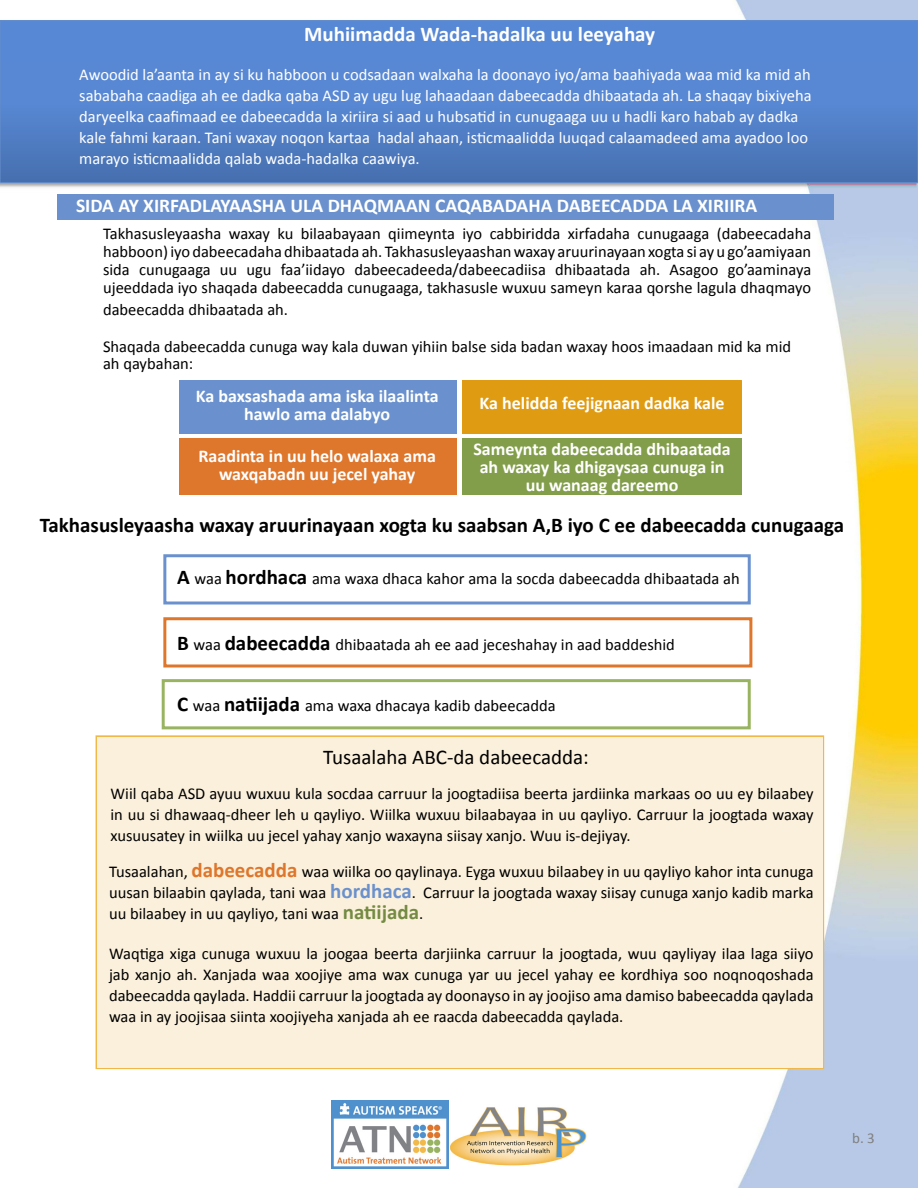
<style>
.page{position:relative;width:918px;height:1188px;background:#fff}
.page>*{position:absolute;margin:0;border:0;box-sizing:border-box;transform-origin:0 0}
.Paragraph_Style18{font:700 21px "Calibri";color:#000}
.Paragraph_Style29{font:700 21px "Calibri";color:#fff}
.t1{font:21px "Calibri";color:#000}
.Paragraph_Style31{font:700 19.5px "Calibri";color:#fff}
.Paragraph_Style36{font:700 18px/18px "Calibri";color:#fff;text-align:center}
.Paragraph_Style34{font:700 18px/18px "Calibri";color:#fff;text-align:center}
.Paragraph_Style33{font:700 18px/18px "Calibri";color:#fff;text-align:center}
.Paragraph_Style35{font:700 18px "Calibri";color:#fff}
.Paragraph_Style43{font:16.5px/21px "Calibri";color:#000;text-align:justify}
.Paragraph_Style30{font:16.5px/21px "Calibri";color:#fff}
.Paragraph_Style32{font:16.5px/18px "Calibri";color:#000;text-align:justify}
.Paragraph_Style42{font:16.5px/21px "Calibri";color:#000;text-align:justify}
.Paragraph_Style18-2{font:16.5px "Calibri";color:#000}
.Paragraph_Style28{font:16.5px "Calibri";color:#000}
.Paragraph_Style2{font:15px "Calibri";color:#7f7f7f}
.s1{font-weight:700;font-size:21px}
.s2{font-weight:700;font-size:21px;color:#de762c}
.s3{font-weight:700;font-size:21px;color:#6a91cd}
.s4{font-weight:700;font-size:21px;color:#748b43}
</style>
<div class="page">
<img style="left:0;top:0;width:918px;height:1188px">
<div style="left:57px;top:194px;width:777px;height:26px;background:#6a91cd"></div>
<div style="left:180px;top:380px;width:277px;height:54px;background:#6a91cd"></div>
<div style="left:463px;top:380px;width:279px;height:54px;background:#df9b12"></div>
<svg style="left:172px;top:376px;width:4px;height:9px"></svg>
<svg style="left:742px;top:376px;width:4px;height:4px"></svg>
<div style="left:180px;top:438px;width:277px;height:57px;background:#de762c"></div>
<div style="left:463px;top:438px;width:279px;height:57px;background:#839e4b"></div>
<svg style="left:172px;top:491px;width:4px;height:4px"></svg>
<div style="left:0;top:21px;width:918px;height:162px;background:linear-gradient(to bottom,#5c8ede,#4b75b8)"></div>
<div style="left:0;top:20px;width:918px;height:163px;border:1px solid #648dca"></div>
<div style="left:165px;top:556px;width:584px;height:47px;background:#fff"></div>
<div style="left:163px;top:554px;width:588px;height:50px;border:3px solid #6a91cd"></div>
<div style="left:165px;top:619px;width:586px;height:47px;background:#fff"></div>
<div style="left:163px;top:617px;width:589px;height:51px;border:3px solid #de762c"></div>
<div style="left:163px;top:681px;width:586px;height:47px;background:#fff"></div>
<div style="left:162px;top:679px;width:589px;height:50px;border:3px solid #99b461"></div>
<img style="left:449px;top:1100px;width:139px;height:67px">
<img style="left:331px;top:1100px;width:118px;height:69px">
<div style="left:97px;top:737px;width:726px;height:331px;background:#fbf0db"></div>
<p class="Paragraph_Style29" style="left:304px;top:21px;width:352px">Muhiimadda Wada-hadalka uu leeyahay</p>
<p class="Paragraph_Style30" style="left:79px;top:64px;width:734px">Awoodid la’aanta in ay si ku habboon u codsadaan walxaha la doonayo iyo/ama baahiyada waa mid ka mid ah sababaha caadiga ah ee dadka qaba ASD ay ugu lug lahaadaan dabeecadda dhibaatada ah. La shaqay bixiyeha daryeelka caafimaad ee dabeecadda la xiriira si aad u hubsatid in cunugaaga uu u hadli karo habab ay dadka kale fahmi karaan. Tani waxay noqon kartaa hadal ahaan, isticmaalidda luuqad calaamadeed ama ayadoo loo marayo isticmaalidda qalab wada-hadalka caawiya.</p>
<p class="Paragraph_Style31" style="left:76px;top:193px;width:683px">SIDA AY XIRFADLAYAASHA ULA DHAQMAAN CAQABADAHA DABEECADDA LA XIRIIRA</p>
<p class="Paragraph_Style32" style="left:103px;top:224px;width:710px">Takhasusleyaasha waxay ku bilaabayaan qiimeynta iyo cabbiridda xirfadaha cunugaaga (dabeecadaha habboon) iyo dabeecadaha dhibaatada ah. Takhasusleyaashan waxay aruurinayaan xogta si ay u go’aamiyaan sida cunugaaga uu ugu faa’iidayo dabeecadeeda/dabeecadiisa dhibaatada ah. Asagoo go’aaminaya ujeeddada iyo shaqada dabeecadda cunugaaga, takhasusle wuxuu sameyn karaa qorshe lagula dhaqmayo</p>
<p class="Paragraph_Style32" style="left:103px;top:300px;width:187px">dabeecadda dhibaatada ah.</p>
<p class="Paragraph_Style28" style="left:103px;top:336px;width:690px">Shaqada dabeecadda cunuga way kala duwan yihiin balse sida badan waxay hoos imaadaan mid ka mid</p>
<p class="Paragraph_Style28" style="left:103px;top:353px;width:92px">ah qaybahan:</p>
<p class="Paragraph_Style33" style="left:196px;top:387px;width:244px">Ka baxsashada ama iska ilaalinta hawlo ama dalabyo</p>
<p class="Paragraph_Style34" style="left:198px;top:447px;width:239px">Raadinta in uu helo walaxa ama waxqabadn uu jecel yahay</p>
<p class="Paragraph_Style35" style="left:480px;top:391px;width:246px">Ka helidda feejignaan dadka kale</p>
<p class="Paragraph_Style36" style="left:473px;top:440px;width:259px">Sameynta dabeecadda dhibaatada ah waxay ka dhigaysaa cunuga in uu wanaag dareemo</p>
<p class="Paragraph_Style18" style="left:40px;top:511px;width:806px">Takhasusleyaasha waxay aruurinayaan xogta ku saabsan A,B iyo C ee dabeecadda cunugaaga</p>
<p class="Paragraph_Style18-2" style="left:177px;top:568px;width:564px"><span class="s1">A</span> waa <span class="s1">hordhaca</span> ama waxa dhaca kahor ama la socda dabeecadda dhibaatada ah</p>
<p class="Paragraph_Style18-2" style="left:177px;top:634px;width:499px"><span class="s1">B</span> waa <span class="s1">dabeecadda</span> dhibaatada ah ee aad jeceshahay in aad baddeshid</p>
<p class="Paragraph_Style18-2" style="left:177px;top:695px;width:380px"><span class="s1">C</span> waa <span class="s1">natiijada</span> ama waxa dhacaya kadib dabeecadda</p>
<p class="t1" style="left:323px;top:743px;width:267px">Tusaalaha ABC-da dabeecadda:</p>
<p class="Paragraph_Style42" style="left:111px;top:783px;width:705px">Wiil qaba ASD ayuu wuxuu kula socdaa carruur la joogtadiisa beerta jardiinka markaas oo uu ey bilaabey in uu si dhawaaq-dheer leh u qayliyo. Wiilka wuxuu bilaabayaa in uu qayliyo. Carruur la joogtada waxay xusuusatey in wiilka uu jecel yahay xanjo waxayna siisay xanjo. Wuu is-dejiyay.</p>
<p class="Paragraph_Style43" style="left:109px;top:861px;width:706px">Tusaalahan, <span class="s2">dabeecadda</span> waa wiilka oo qaylinaya. Eyga wuxuu bilaabey in uu qayliyo kahor inta cunuga uusan bilaabin qaylada, tani waa <span class="s3">hordhaca</span>. Carruur la joogtada waxay siisay cunuga xanjo kadib marka uu bilaabey in uu qayliyo, tani waa <span class="s4">natiijada</span>.</p>
<p class="Paragraph_Style43" style="left:109px;top:943px;width:706px">Waqtiga xiga cunuga wuxuu la joogaa beerta darjiinka carruur la joogtada, wuu qayliyay ilaa laga siiyo jab xanjo ah. Xanjada waa xoojiye ama wax cunuga yar uu jecel yahay ee kordhiya soo noqnoqoshada dabeecadda qaylada. Haddii carruur la joogtada ay doonayso in ay joojiso ama damiso babeecadda qaylada waa in ay joojisaa siinta xoojiyeha xanjada ah ee raacda dabeecadda qaylada.</p>
<p class="Paragraph_Style2" style="left:852px;top:1129px;width:24px">b. 3</p>
</div>
